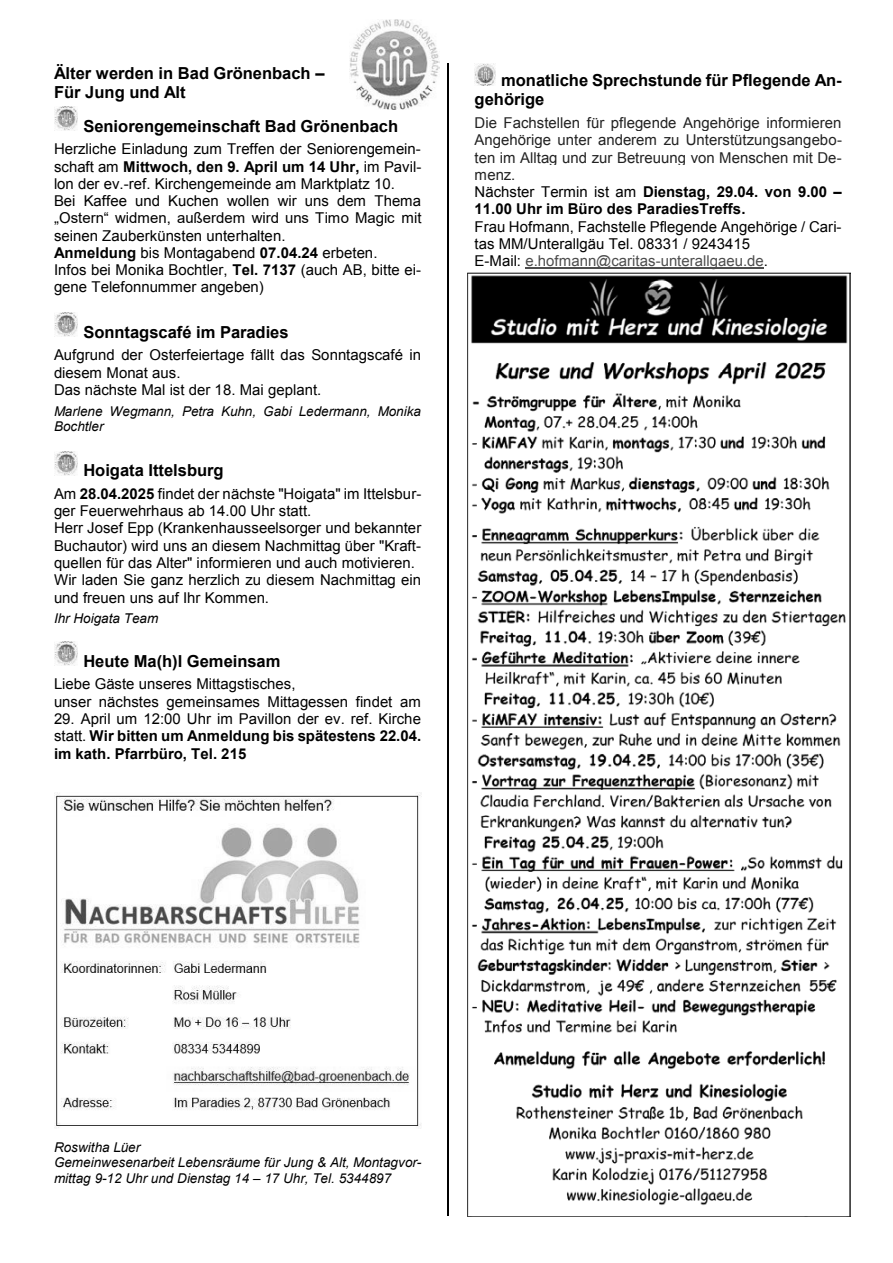
<style>
.page{position:relative;width:893px;height:1263px;background:#fff}
.page>*{position:absolute;margin:0;border:0;box-sizing:border-box;transform-origin:0 0}
.t1{font:700 16.5px/18.9px "Arial";color:#000}
.t2{font:15px/17.2px "Arial";color:#000}
.t3{font:15px/17.2px "Arial";color:#222}
.t4{font:700 15px/17.2px "Arial";color:#000;text-align:justify}
.t5{font:italic 13.5px/15.6px "Arial";letter-spacing:.005em;color:#000}
.s1{font-weight:700}
.s2{font-weight:400}
.s3{color:#000}
.s4{font-weight:700;color:#000}
.s5{color:#4d4d4d}
</style>
<div class="page">
<img style="left:350px;top:19px;width:90px;height:90px">
<hr style="left:525px;top:268px;width:239px;height:1px;background:#4d4d4d">
<img style="left:54px;top:107px;width:24px;height:24px">
<img style="left:54px;top:313px;width:24px;height:23px">
<img style="left:54px;top:451px;width:24px;height:24px">
<img style="left:54px;top:642px;width:24px;height:24px">
<img style="left:54px;top:793px;width:367px;height:336px">
<img style="left:475px;top:64px;width:21px;height:21px">
<hr style="left:447px;top:64px;width:2px;height:1152px;background:#000">
<img style="left:467px;top:272px;width:383px;height:944px">
<p class="t1" style="left:54px;top:65px;width:272px">Älter werden in Bad Grönenbach –<br>Für Jung und Alt</p>
<p class="t1" style="left:83px;top:117px;width:316px">Seniorengemeinschaft Bad Grönenbach</p>
<p class="t2" style="left:54px;top:141px;width:369px">Herzliche Einladung zum Treffen der Seniorengemein&shy;schaft am <span class="s1">Mittwoch, den 9. April um 14 Uhr,</span> im Pavil&shy;lon der ev.-ref. Kirchengemeinde am Marktplatz 10.<br>Bei Kaffee und Kuchen wollen wir uns dem Thema „Ostern“ widmen, außerdem wird uns Timo Magic mit seinen Zauberkünsten unterhalten.<br><span class="s1">Anmeldung</span> bis Montagabend <span class="s1">07.04.24</span> erbeten.<br>Infos bei Monika Bochtler, <span class="s1">Tel. 7137</span> (auch AB, bitte ei&shy;gene Telefonnummer angeben)</p>
<p class="t1" style="left:83px;top:323px;width:207px">Sonntagscafé im Paradies</p>
<p class="t2" style="left:54px;top:347px;width:369px">Aufgrund der Osterfeiertage fällt das Sonntagscafé in diesem Monat aus.<br>Das nächste Mal ist der 18. Mai geplant.</p>
<p class="t5" style="left:54px;top:404px;width:369px">Marlene Wegmann, Petra Kuhn, Gabi Ledermann, Monika<br>Bochtler</p>
<p class="t1" style="left:83px;top:462px;width:142px">Hoigata Ittelsburg</p>
<p class="t2" style="left:54px;top:485px;width:369px">Am <span class="s1">28.04.2025</span> findet der nächste "Hoigata" im Ittelsbur&shy;ger Feuerwehrhaus ab 14.00 Uhr statt.<br>Herr Josef Epp (Krankenhausseelsorger und bekannter Buchautor) wird uns an diesem Nachmittag über "Kraft&shy;quellen für das Alter" informieren und auch motivieren.<br>Wir laden Sie ganz herzlich zu diesem Nachmittag ein und freuen uns auf Ihr Kommen.</p>
<p class="t5" style="left:54px;top:611px;width:106px">Ihr Hoigata Team</p>
<p class="t1" style="left:83px;top:652px;width:199px">Heute Ma(h)l Gemeinsam</p>
<p class="t2" style="left:54px;top:676px;width:368px">Liebe Gäste unseres Mittagstisches,<br>unser nächstes gemeinsames Mittagessen findet am</p>
<p class="t4" style="left:54px;top:711px;width:369px"><span class="s2">29. April um 12:00 Uhr im Pavillon der ev. ref. Kirche statt.</span> Wir bitten um Anmeldung bis spätestens 22.04. im kath. Pfarrbüro, Tel. 215</p>
<p class="t1" style="left:475px;top:72px;width:369px;text-indent:26px">monatliche Sprechstunde für Pflegende An&shy;gehörige</p>
<p class="t3" style="left:475px;top:114px;width:369px">Die Fachstellen für pflegende Angehörige informieren Angehörige unter anderem zu Unterstützungsangebo&shy;ten im Alltag und zur Betreuung von Menschen mit De&shy;menz.<br><span class="s3">Nächster Termin ist am</span> <span class="s4">Dienstag, 29.04. von 9.00 – 11.00 Uhr im Büro des ParadiesTreffs.</span></p>
<p class="t2" style="left:475px;top:218px;width:368px">Frau Hofmann, Fachstelle Pflegende Angehörige / Cari&shy;tas MM/Unterallgäu Tel. 08331 / 9243415<br>E-Mail: <span class="s5">e.hofmann@caritas-unterallgaeu.de</span>.</p>
<p class="t5" style="left:54px;top:1139px;width:369px">Roswitha Lüer<br>Gemeinwesenarbeit Lebensräume für Jung &amp; Alt, Montagvor&shy;mittag 9-12 Uhr und Dienstag 14 – 17 Uhr, Tel. 5344897</p>
</div>
